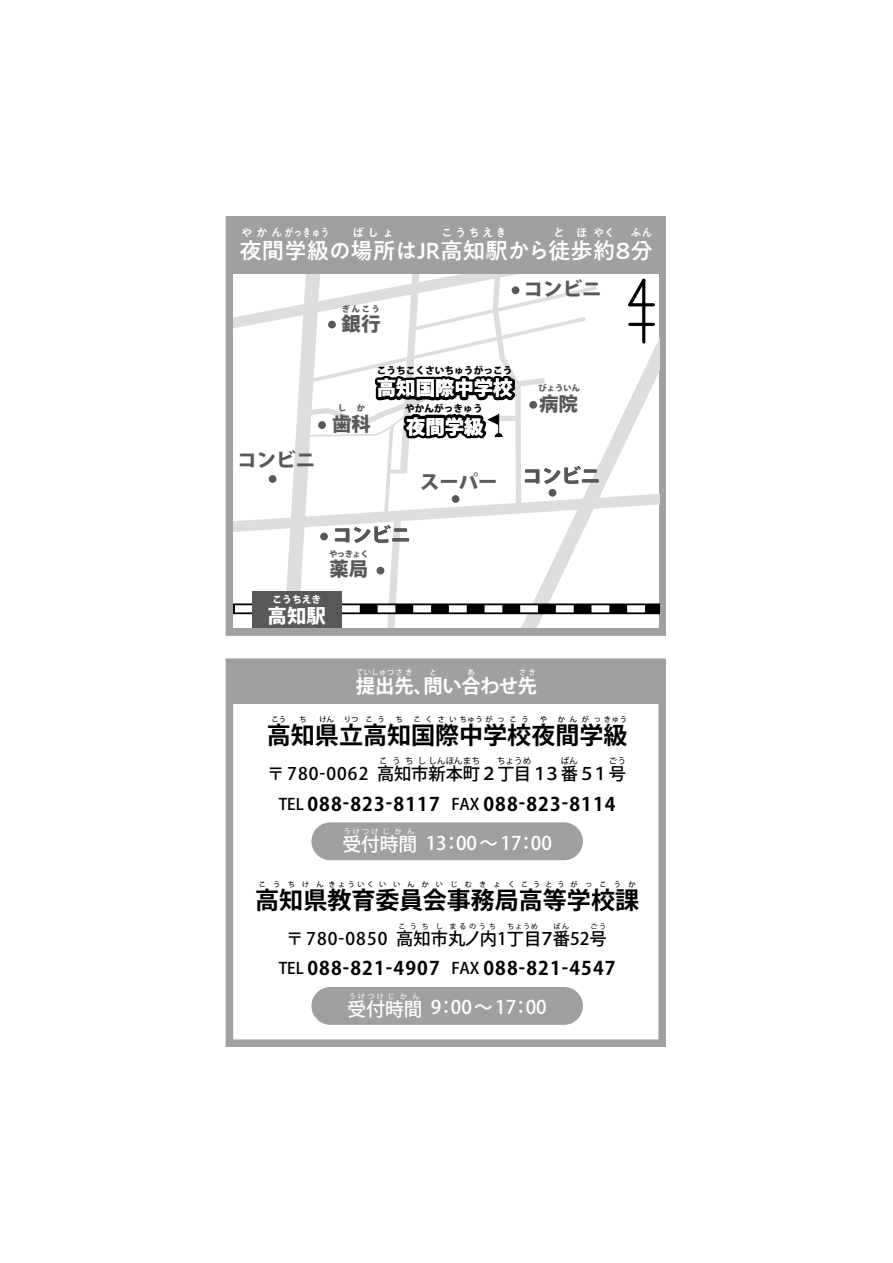
<style>
.page{position:relative;width:893px;height:1263px;background:#fff}
.page>*{position:absolute;margin:0;border:0;box-sizing:border-box;transform-origin:0 0}
.t1{font:700 24px "Koz Go Pr 6 N";color:#000}
.t2{font:500 22.5px "PA1 Gothic Std";color:#fff}
.t3{font:800 19.35px "Koz Go Pr 6 N";color:#595757}
.t4{font:800 19.35px/38.1px "Koz Go Pr 6 N";color:#fff;text-align:center}
.t5{font:700 19.35px "Koz Go Pr 6 N";letter-spacing:-.01em;color:#fff}
.t6{font:800 19.35px "Koz Go Pr 6 N";color:#000}
.t7{font:700 18.75px/38.8px "Koz Go Pr 6 N";letter-spacing:.06em;color:#000;text-align:center}
.t8{font:500 18.75px "Koz Go Pr 6 N";color:#fff}
.t9{font:500 17.25px "Koz Go Pr 6 N";color:#000}
.t10{font:500 12px "PA1 Gothic Std";letter-spacing:.125em;color:#fff}
.t11{font:500 12px "PA1 Gothic Std";color:#fff}
.t12{font:500 12px "PA1 Gothic Std";letter-spacing:.125em;color:#fff;scale:.94 1}
.t13{font:800 9.75px "Koz Go Pr 6 N";color:#000}
.t14{font:800 9.75px "Koz Go Pr 6 N";color:#fff}
.t15{font:500 8.7px "Koz Go Pr 6 N";color:#000}
.t16{font:800 8.25px "Koz Go Pr 6 N";color:#595757}
.t17{font:700 7.35px "Koz Go Pr 6 N";letter-spacing:.09em;color:#000}
.t18{font:700 7.35px "Koz Go Pr 6 N";letter-spacing:.04em;color:#fff}
.t19{font:700 7.2px "Koz Go Pr 6 N";letter-spacing:1.005em;color:#000}
.t20{font:500 7.2px "Koz Go Pr 6 N";letter-spacing:.365em;color:#000}
.t21{font:500 7.2px "Koz Go Pr 6 N";letter-spacing:.3em;color:#fff}
.s1{font-weight:500;font-size:15.9px}
.s2{font-weight:500;color:#fff}
</style>
<div class="page">
<div style="left:226px;top:216px;width:440px;height:420px;background:#9fa0a0"></div>
<svg style="left:233px;top:275px;width:426px;height:353px;background:#e8e8e8"></svg>
<div style="left:226px;top:658px;width:440px;height:389px;background:#fff;border:8px solid #9fa0a0"></div>
<div style="left:227px;top:662px;width:437px;height:41px;background:#9fa0a0"></div>
<div style="left:311px;top:987px;width:272px;height:38px;background:#9fa0a0;border-radius:19px"></div>
<div style="left:311px;top:822px;width:272px;height:38px;background:#9fa0a0;border-radius:19px"></div>
<p class="t11" style="left:241px;top:226px;width:90px">やかんがっきゅう</p>
<p class="t10" style="left:352px;top:226px;width:44px">ばしょ</p>
<p class="t10" style="left:441px;top:226px;width:67px">こうちえき</p>
<p class="t10" style="left:553px;top:226px;width:64px">と ほやく</p>
<p class="t12" style="left:630px;top:226px;width:25px">ふん</p>
<p class="t2" style="left:239px;top:237px;width:378px">夜間学級の場所はJR高知駅から徒歩約</p>
<p class="t2" style="left:612px;top:237px;width:43px">８分</p>
<p class="t3" style="left:238px;top:449px;width:79px">コンビニ</p>
<p class="t16" style="left:342px;top:304px;width:40px">ぎんこう</p>
<p class="t3" style="left:342px;top:313px;width:40px">銀行</p>
<p class="t3" style="left:524px;top:278px;width:79px">コンビニ</p>
<p class="t13" style="left:377px;top:365px;width:137px">こうちこくさいちゅうがっこう</p>
<p class="t4" style="left:377px;top:370px;width:137px">高知国際中学校夜間学級</p>
<p class="t3" style="left:420px;top:471px;width:79px">スーパー</p>
<p class="t13" style="left:405px;top:403px;width:79px">やかんがっきゅう</p>
<p class="t16" style="left:338px;top:403px;width:10px">し</p>
<p class="t16" style="left:357px;top:403px;width:10px">か</p>
<p class="t3" style="left:332px;top:412px;width:40px">歯科</p>
<p class="t16" style="left:538px;top:384px;width:43px">びょういん</p>
<p class="t3" style="left:539px;top:393px;width:40px">病院</p>
<p class="t6" style="left:523px;top:465px;width:79px">コンビニ</p>
<p class="t6" style="left:333px;top:524px;width:79px">コンビニ</p>
<p class="t14" style="left:273px;top:594px;width:50px">こうちえき</p>
<p class="t16" style="left:329px;top:550px;width:41px">やっきょく</p>
<p class="t3" style="left:329px;top:558px;width:40px">薬局</p>
<p class="t4" style="left:268px;top:598px;width:60px">高知駅</p>
<p class="t18" style="left:356px;top:668px;width:58px">ていしゅつさき</p>
<p class="t18" style="left:429px;top:668px;width:9px">と</p>
<p class="t18" style="left:468px;top:668px;width:9px">あ</p>
<p class="t18" style="left:519px;top:668px;width:19px">さき</p>
<p class="t5" style="left:356px;top:675px;width:183px">提出先、問い合わせ先</p>
<p class="t17" style="left:272px;top:715px;width:16px">こう</p>
<p class="t17" style="left:299px;top:715px;width:9px">ち</p>
<p class="t17" style="left:320px;top:715px;width:16px">けん</p>
<p class="t17" style="left:344px;top:715px;width:16px">りつ</p>
<p class="t17" style="left:365px;top:715px;width:21px">こ う</p>
<p class="t17" style="left:395px;top:715px;width:9px">ち</p>
<p class="t17" style="left:413px;top:715px;width:93px">こ く さ いちゅうが っ</p>
<p class="t17" style="left:510px;top:715px;width:21px">こ う</p>
<p class="t17" style="left:540px;top:715px;width:9px">や</p>
<p class="t17" style="left:558px;top:715px;width:21px">か ん</p>
<p class="t17" style="left:582px;top:715px;width:47px">が っきゅう</p>
<p class="t1" style="left:267px;top:722px;width:362px">高知県立高知国際中学校夜間学級</p>
<p class="t15" style="left:379px;top:756px;width:102px">こうちししんほんまち</p>
<p class="t15" style="left:497px;top:756px;width:36px">ちょうめ</p>
<p class="t15" style="left:561px;top:756px;width:19px">ばん</p>
<p class="t15" style="left:609px;top:756px;width:19px">ごう</p>
<p class="t7" style="left:342px;top:784px;width:275px;line-height:40.5px;text-align:left;text-indent:-64px"><span class="s1">TEL</span> 088-823-8117 <span class="s1">FAX</span> 088-823-8114<span class="s2">受付時</span></p>
<p class="t9" style="left:267px;top:764px;width:360px">〒 780-0062 高知市新本町２丁目１３番５１号</p>
<p class="t21" style="left:343px;top:827px;width:37px">うけつけ</p>
<p class="t21" style="left:382px;top:827px;width:34px">じかん</p>
<p class="t8" style="left:399px;top:832px;width:155px">間 13：00 ～ 17：00</p>
<p class="t19" style="left:259px;top:880px;width:66px">こうちけん</p>
<p class="t19" style="left:329px;top:880px;width:47px">きょういく</p>
<p class="t19" style="left:379px;top:880px;width:66px">いいんかい</p>
<p class="t19" style="left:450px;top:880px;width:66px">じむきょく</p>
<p class="t19" style="left:521px;top:880px;width:45px">こうとう</p>
<p class="t19" style="left:571px;top:880px;width:66px">がっこうか</p>
<p class="t1" style="left:255px;top:886px;width:385px">高知県教育委員会事務局高等学校課</p>
<p class="t20" style="left:398px;top:922px;width:32px">こうち</p>
<p class="t20" style="left:436px;top:922px;width:9px">し</p>
<p class="t20" style="left:449px;top:922px;width:48px">まるのうち</p>
<p class="t20" style="left:507px;top:922px;width:32px">ちょうめ</p>
<p class="t20" style="left:554px;top:922px;width:17px">ばん</p>
<p class="t20" style="left:590px;top:922px;width:17px">ごう</p>
<p class="t7" style="left:279px;top:949px;width:338px"><span class="s1">TEL</span> 088-821-4907 <span class="s1">FAX</span> 088-821-4547<span class="s2">受付時間 9：00 ～ 17：00</span></p>
<p class="t9" style="left:286px;top:929px;width:322px">〒 780-0850 高知市丸ノ内1丁目７番52号</p>
<p class="t21" style="left:349px;top:992px;width:37px">うけつけ</p>
<p class="t21" style="left:388px;top:992px;width:34px">じかん</p>
</div>
